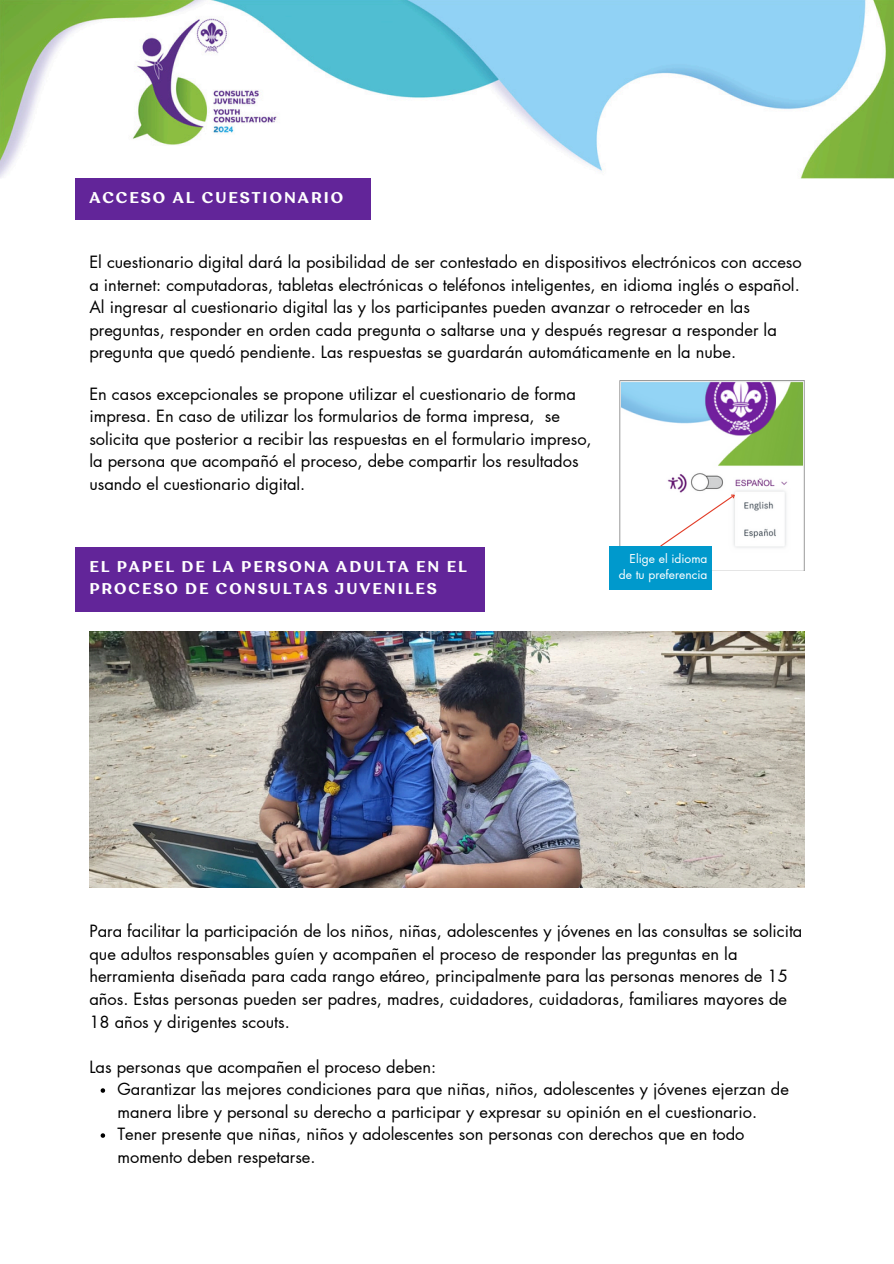
<style>
.page{position:relative;width:894px;height:1264px;background:#fff}
.page>*{position:absolute;margin:0;border:0;box-sizing:border-box;transform-origin:0 0}
.t1{font:16.5px/22.5px "Futura LT Pro";color:#000}
.t2{font:700 15.6px/22.5px "Garbata";letter-spacing:.13em;color:#fff}
.t3{font:12px/15.8px "Futura LT Pro";color:#fff;text-align:right}
</style>
<div class="page">
<img style="left:0;top:0;width:893px;height:179px">
<div style="left:75px;top:179px;width:296px;height:41px;background:#622599"></div>
<div style="left:75px;top:547px;width:409px;height:64px;background:#622599"></div>
<img style="left:89px;top:631px;width:715px;height:256px">
<div style="left:609px;top:546px;width:102px;height:44px;background:#09c"></div>
<svg style="left:101px;top:1088px;width:4px;height:4px"></svg>
<svg style="left:101px;top:1133px;width:4px;height:4px"></svg>
<svg style="left:619px;top:380px;width:185px;height:190px"></svg>
<p class="t2" style="left:89px;top:188px;width:255px">ACCESO AL CUESTIONARIO</p>
<h2 class="t1" style="left:89px;top:251px;width:713px">El cuestionario digital dará la posibilidad de ser contestado en dispositivos electrónicos con acceso a internet: computadoras, tabletas electrónicas o teléfonos inteligentes, en idioma inglés o español.<br>Al ingresar al cuestionario digital las y los participantes pueden avanzar o retroceder en las preguntas, responder en orden cada pregunta o saltarse una y después regresar a responder la pregunta que quedó pendiente. Las respuestas se guardarán automáticamente en la nube.</h2>
<p class="t1" style="left:89px;top:383px;width:503px">En casos excepcionales se propone utilizar el cuestionario de forma impresa. En caso de utilizar los formularios de forma impresa, se solicita que posterior a recibir las respuestas en el formulario impreso, la persona que acompañó el proceso, debe compartir los resultados usando el cuestionario digital.</p>
<p class="t2" style="left:89px;top:556px;width:379px">EL PAPEL DE LA PERSONA ADULTA EN EL<br>PROCESO DE CONSULTAS JUVENILES</p>
<h2 class="t3" style="left:618px;top:551px;width:90px">Elige el idioma de tu preferencia</h2>
<p class="t1" style="left:89px;top:920px;width:714px">Para facilitar la participación de los niños, niñas, adolescentes y jóvenes en las consultas se solicita que adultos responsables guíen y acompañen el proceso de responder las preguntas en la herramienta diseñada para cada rango etáreo, principalmente para las personas menores de 15 años. Estas personas pueden ser padres, madres, cuidadores, cuidadoras, familiares mayores de 18 años y dirigentes scouts.</p>
<p class="t1" style="left:89px;top:1055px;width:348px">Las personas que acompañen el proceso deben:</p>
<h2 class="t1" style="left:117px;top:1078px;width:672px">Garantizar las mejores condiciones para que niñas, niños, adolescentes y jóvenes ejerzan de manera libre y personal su derecho a participar y expresar su opinión en el cuestionario.</h2>
<h2 class="t1" style="left:117px;top:1123px;width:628px">Tener presente que niñas, niños y adolescentes son personas con derechos que en todo momento deben respetarse.</h2>
</div>
